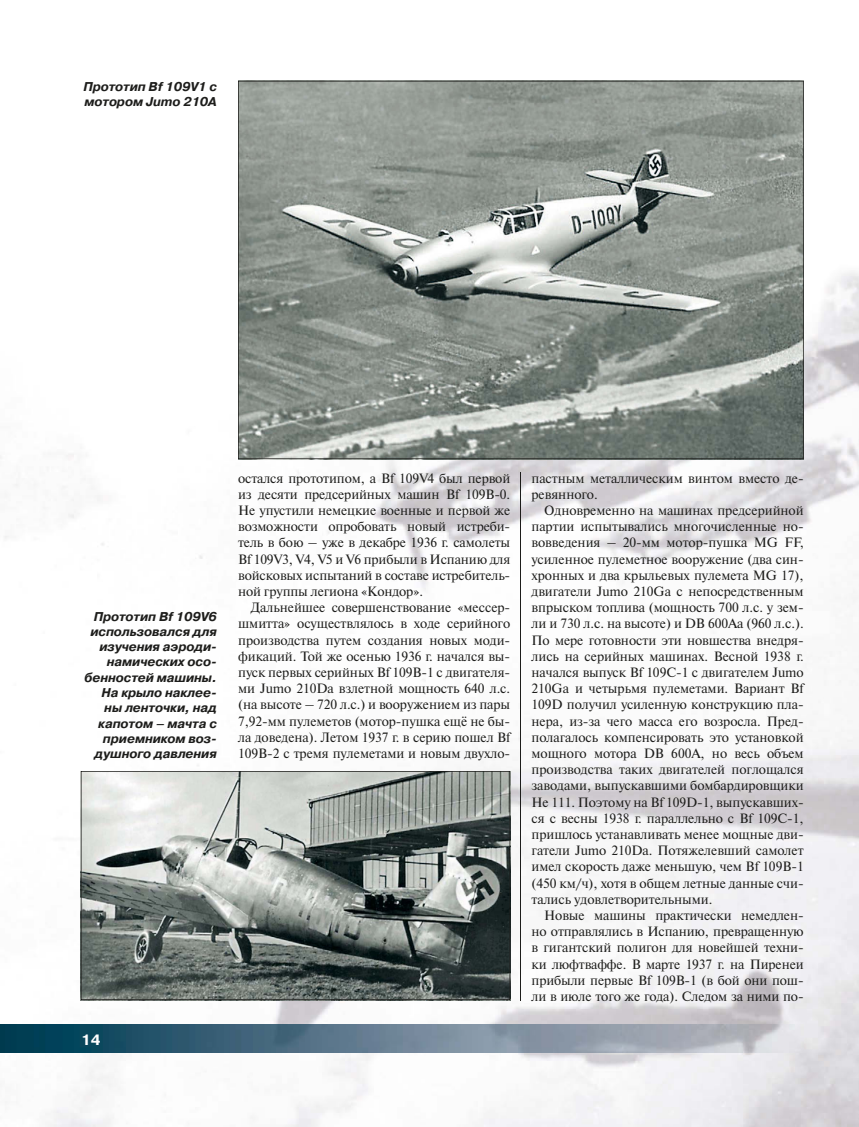
<style>
.page{position:relative;width:859px;height:1127px;background:#fff}
.page>*{position:absolute;margin:0;border:0;box-sizing:border-box;transform-origin:0 0}
.t1{font:700 15px "Pragmatica C";color:#fff}
.t2{font:13.5px/16.2px "Newton C";letter-spacing:-.005em;color:#1d1d1b;text-align:justify}
.t3{font:italic 700 12.75px/15.3px "Pragmatica C";letter-spacing:-.005em;color:#1d1d1b}
</style>
<div class="page">
<img style="left:0;top:80px;width:859px;height:1047px">
<img style="left:0;top:1024px;width:804px;height:29px">
<svg style="left:238px;top:81px;width:566px;height:378px;background:#8f9690"></svg>
<svg style="left:81px;top:771px;width:429px;height:229px;background:#858c89"></svg>
<hr style="left:520px;top:472px;width:1px;height:528px;background:#1d1d1b">
<p class="t3" style="left:83px;top:80px;width:135px">Прототип Bf 109V1 с мотором Jumo 210A</p>
<p class="t3" style="left:84px;top:609px;width:134px;text-align:right">Прототип Bf 109V6 использовался для изучения аэроди&shy;намических осо&shy;бенностей машины.<br>На крыло наклее&shy;ны ленточки, над капотом – мачта с приемником воз&shy;душного давления</p>
<p class="t1" style="left:81px;top:1034px;width:21px">14</p>
<p class="t2" style="left:238px;top:471px;width:274px">остался прототипом, а Bf 109V4 был первой из десяти предсерийных машин Bf 109В-0.<br>Не упустили немецкие военные и первой же возможности опробовать новый истреби&shy;тель в бою – уже в декабре 1936 г. самолеты Bf 109V3, V4, V5 и V6 прибыли в Испанию для войсковых испытаний в составе истребитель&shy;ной группы легиона «Кондор».</p>
<p class="t2" style="left:238px;top:600px;width:274px;text-indent:13px">Дальнейшее совершенствование «мессер&shy;шмитта» осуществлялось в ходе серийного производства путем создания новых моди&shy;фикаций. Той же осенью 1936 г. начался вы&shy;пуск первых серийных Bf 109В-1 с двигателя&shy;ми Jumo 210Da взлетной мощность 640 л.с. (на высоте – 720 л.с.) и вооружением из пары 7,92-мм пулеметов (мотор-пушка ещё не бы&shy;ла доведена). Летом 1937 г. в серию пошел Bf 109В-2 с тремя пулеметами и новым двухло-</p>
<p class="t2" style="left:531px;top:471px;width:274px">пастным металлическим винтом вместо де&shy;ревянного.</p>
<p class="t2" style="left:531px;top:503px;width:274px;text-indent:13px">Одновременно на машинах предсерийной партии испытывались многочисленные но&shy;вовведения – 20-мм мотор-пушка MG FF, усиленное пулеметное вооружение (два син&shy;хронных и два крыльевых пулемета MG 17), двигатели Jumo 210Ga с непосредственным впрыском топлива (мощность 700 л.с. у зем&shy;ли и 730 л.с. на высоте) и DB 600Aa (960 л.с.).<br>По мере готовности эти новшества внедря&shy;лись на серийных машинах. Весной 1938 г. начался выпуск Bf 109С-1 с двигателем Jumo 210Ga и четырьмя пулеметами. Вариант Bf 109D получил усиленную конструкцию пла&shy;нера, из-за чего масса его возросла. Пред&shy;полагалось компенсировать это установкой мощного мотора DB 600А, но весь объем производства таких двигателей поглощался заводами, выпускавшими бомбардировщики Не 111. Поэтому на Bf 109D-1, выпускавших&shy;ся с весны 1938 г. параллельно с Bf 109С-1, пришлось устанавливать менее мощные дви&shy;гатели Jumo 210Da. Потяжелевший самолет имел скорость даже меньшую, чем Bf 109В-1 (450 км/ч), хотя в общем летные данные счи&shy;тались удовлетворительными.</p>
<p class="t2" style="left:531px;top:908px;width:274px;text-indent:13px">Новые машины практически немедлен&shy;но отправлялись в Испанию, превращенную в гигантский полигон для новейшей техни&shy;ки люфтваффе. В марте 1937 г. на Пиренеи прибыли первые Bf 109В-1 (в бой они пош&shy;ли в июле того же года). Следом за ними по-</p>
</div>
